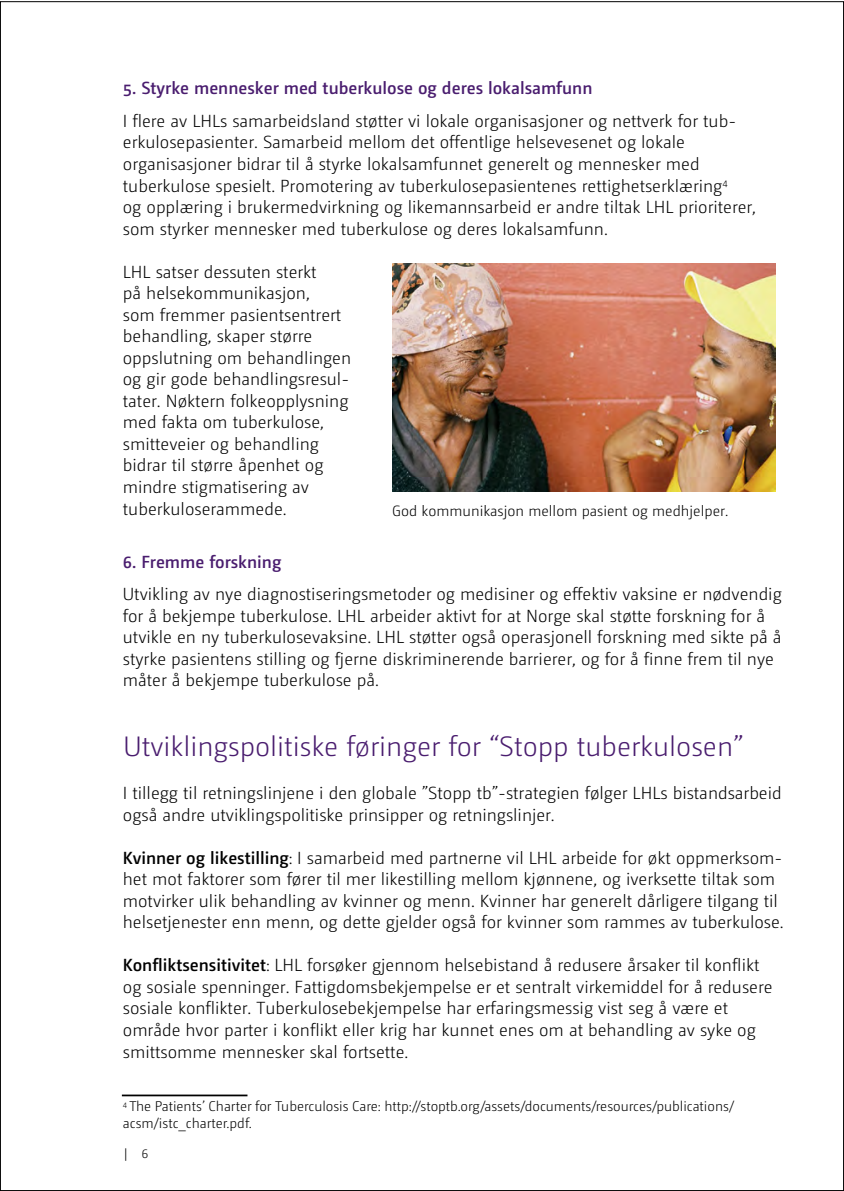
<style>
.page{position:relative;width:844px;height:1191px;background:#fff}
.page>*{position:absolute;margin:0;border:0;box-sizing:border-box;transform-origin:0 0}
.t1{font:300 28px "Camingo Dos";color:#4a1d6f}
.t2{font:300 17.5px/21.5px "Camingo Dos";color:#000}
.t3{font:600 17.5px "Camingo Dos";color:#4a1d6f}
.t4{font:300 14.88px "Camingo Dos";color:#000}
.t5{font:300 14px/16.8px "Camingo Dos";color:#000}
.t6{font:300 13.12px "Camingo Dos";color:#000}
.s1{font-weight:600}
</style>
<div class="page">
<img style="left:392px;top:264px;width:383px;height:227px">
<hr style="left:122px;top:1094px;width:125px;height:2px;background:#000">
<p class="t3" style="left:123px;top:78px;width:471px">5. Styrke mennesker med tuberkulose og deres lokalsamfunn</p>
<p class="t2" style="left:123px;top:110px;width:634px">I flere av LHLs samarbeidsland støtter vi lokale organisasjoner og nettverk for tub&shy;erkulosepasienter. Samarbeid mellom det offentlige helsevesenet og lokale organisasjoner bidrar til å styrke lokalsamfunnet generelt og mennesker med tuberkulose spesielt. Promotering av tuberkulosepasientenes rettighetserklæring<sup>4<br></sup>og opplæring i brukermedvirkning og likemannsarbeid er andre tiltak LHL prioriterer, som styrker mennesker med tuberkulose og deres lokalsamfunn.</p>
<p class="t2" style="left:123px;top:261px;width:230px">LHL satser dessuten sterkt<br>på helsekommunikasjon,<br>som fremmer pasientsentrert behandling, skaper større oppslutning om behandlingen og gir gode behandlingsresul&shy;tater. Nøktern folkeopplysning med fakta om tuberkulose, smitteveier og behandling bidrar til større åpenhet og mindre stigmatisering av tuberkuloserammede.</p>
<p class="t3" style="left:123px;top:551px;width:160px">6. Fremme forskning</p>
<p class="t2" style="left:123px;top:583px;width:660px">Utvikling av nye diagnostiseringsmetoder og medisiner og effektiv vaksine er nødvendig for å bekjempe tuberkulose. LHL arbeider aktivt for at Norge skal støtte forskning for å utvikle en ny tuberkulosevaksine. LHL støtter også operasjonell forskning med sikte på å styrke pasientens stilling og fjerne diskriminerende barrierer, og for å finne frem til nye måter å bekjempe tuberkulose på.</p>
<p class="t4" style="left:392px;top:502px;width:337px">God kommunikasjon mellom pasient og medhjelper.</p>
<h1 class="t1" style="left:123px;top:730px;width:621px">Utviklingspolitiske føringer for “Stopp tuberkulosen”</h1>
<p class="t2" style="left:123px;top:782px;width:660px">I tillegg til retningslinjene i den globale ”Stopp tb”-strategien følger LHLs bistandsarbeid også andre utviklingspolitiske prinsipper og retningslinjer.</p>
<p class="t2" style="left:123px;top:847px;width:662px"><span class="s1">Kvinner og likestilling</span>: I samarbeid med partnerne vil LHL arbeide for økt oppmerksom&shy;het mot faktorer som fører til mer likestilling mellom kjønnene, og iverksette tiltak som motvirker ulik behandling av kvinner og menn. Kvinner har generelt dårligere tilgang til helsetjenester enn menn, og dette gjelder også for kvinner som rammes av tuberkulose.</p>
<p class="t2" style="left:123px;top:954px;width:651px"><span class="s1">Konfliktsensitivitet</span>: LHL forsøker gjennom helsebistand å redusere årsaker til konflikt og sosiale spenninger. Fattigdomsbekjempelse er et sentralt virkemiddel for å redusere sosiale konflikter. Tuberkulosebekjempelse har erfaringsmessig vist seg å være et område hvor parter i konflikt eller krig har kunnet enes om at behandling av syke og smittsomme mennesker skal fortsette.</p>
<p class="t5" style="left:123px;top:1098px;width:613px"><sup>4</sup> The Patients’ Charter for Tuberculosis Care: http://stoptb.org/assets/documents/resources/publications/ acsm/istc_charter.pdf.</p>
<p class="t6" style="left:124px;top:1145px;width:26px">| 6</p>
</div>
